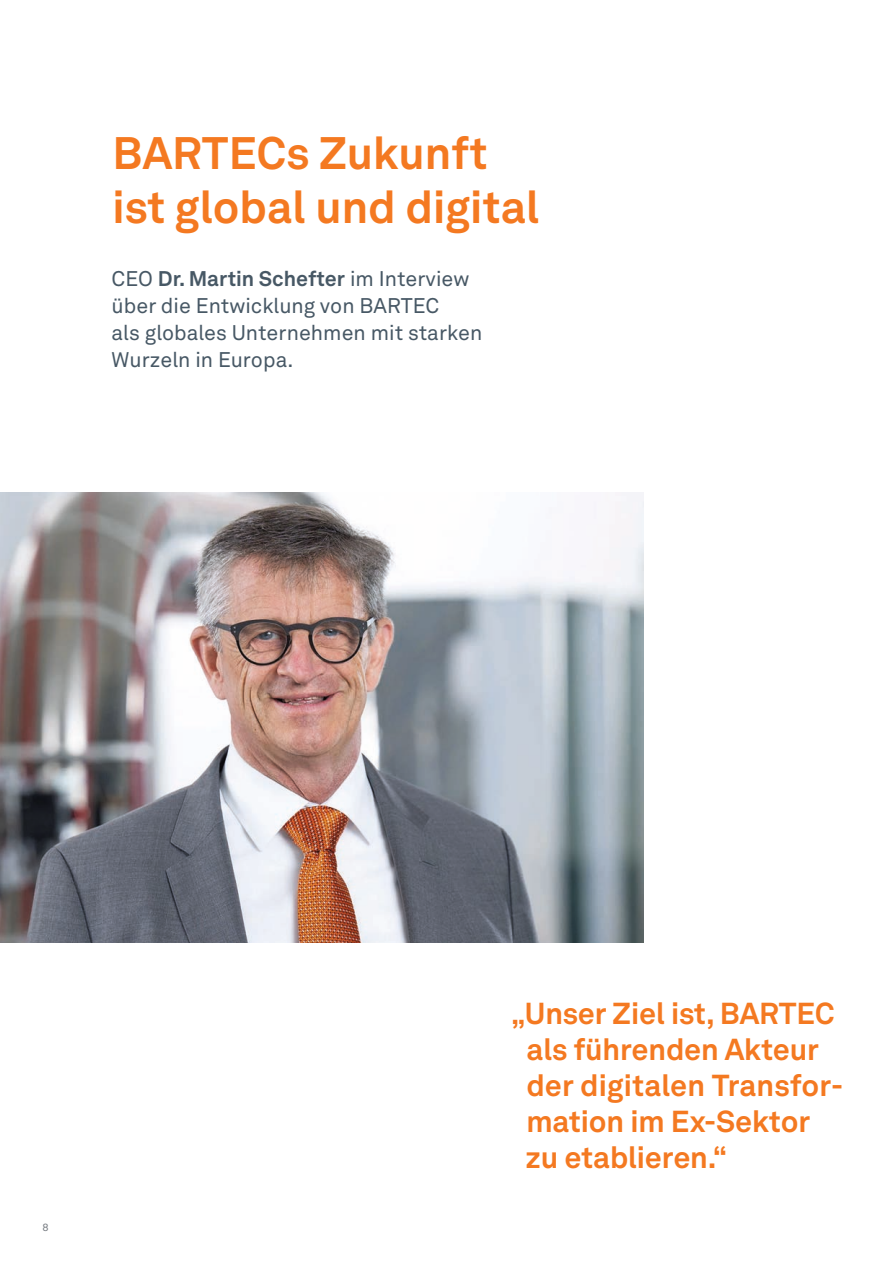
<style>
.page{position:relative;width:893px;height:1263px;background:#fff}
.page>*{position:absolute;margin:0;border:0;box-sizing:border-box;transform-origin:0 0}
.Überschrift_2___30_36{font:700 45px/54px "Akkurat LL";color:#f47921}
.Überschrift_3___20_24{font:700 30px/36px "Akkurat LL";letter-spacing:-.005em;color:#f47921}
.Unterzeile_3___14_18{font:21px/27px "Akkurat LL";color:#475865}
.t1{font:10.5px "Akkurat LL";color:#787d83}
.s1{font-weight:700}
</style>
<div class="page">
<img style="left:0;top:493px;width:643px;height:449px">
<p class="Überschrift_2___30_36" style="left:112px;top:123px;width:428px">BARTECs Zukunft ist global und digital</p>
<p class="Unterzeile_3___14_18" style="left:112px;top:264px;width:372px">CEO <span class="s1">Dr. Martin Schefter</span> im Interview über die Entwicklung von BARTEC<br>als globales Unternehmen mit starken<br>Wurzeln in Europa.</p>
<p class="t1" style="left:43px;top:1219px;width:8px">8</p>
<p class="Überschrift_3___20_24" style="left:512px;top:993px;width:325px">„Unser Ziel ist, BARTEC</p>
<p class="Überschrift_3___20_24" style="left:526px;top:1029px;width:318px">als führenden Akteur der digitalen Transfor&shy;mation im Ex-Sektor</p>
<p class="Überschrift_3___20_24" style="left:525px;top:1137px;width:203px">zu etablieren.“</p>
</div>
